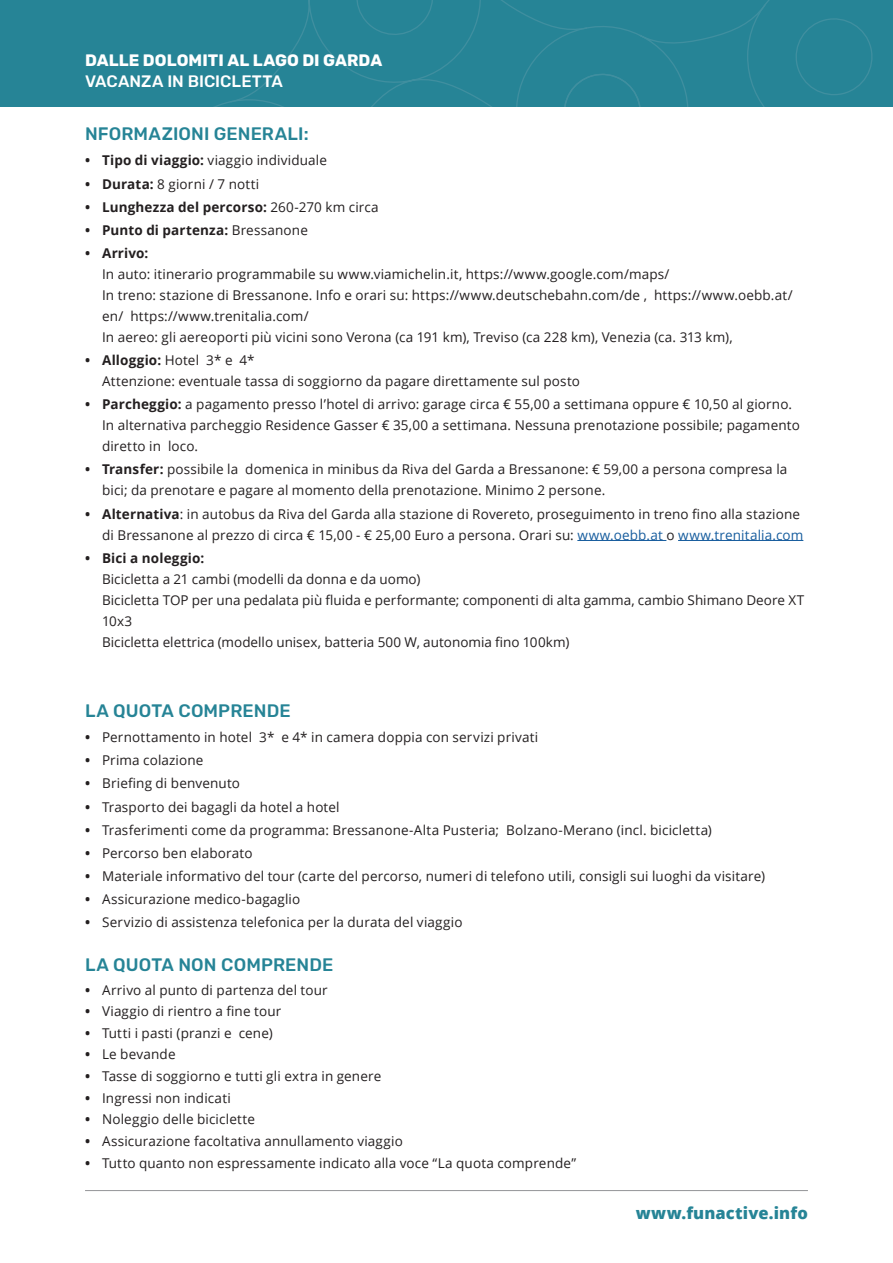
<style>
.page{position:relative;width:893px;height:1263px;background:#fff}
.page>*{position:absolute;margin:0;border:0;box-sizing:border-box;transform-origin:0 0}
.t1{font:500 18px "Rubik";letter-spacing:.005em;color:#268496}
.t2{font:700 16.5px "Rubik";letter-spacing:.005em;color:#fff}
.t3{font:500 16.5px "Rubik";color:#fff}
.t4{font:800 16.5px "Open Sans";letter-spacing:.01em;color:#268496}
.t5{font:13.5px/21px "Open Sans";letter-spacing:.01em;color:#231f20}
.t6{font:700 13.5px "Open Sans";letter-spacing:.01em;color:#231f20}
.s1{font-weight:700}
.s2{font-weight:400}
.s3{color:#175d9e}
</style>
<div class="page">
<div style="left:0;top:0;width:893px;height:106px;background:#268496"></div>
<svg style="left:216px;top:0;width:657px;height:106px"></svg>
<hr style="left:85px;top:1190px;width:723px;height:1px;background:#939598">
<hr style="left:577px;top:540px;width:89px;height:1px;background:#175d9e">
<hr style="left:678px;top:540px;width:125px;height:1px;background:#175d9e">
<p class="t2" style="left:85px;top:51px;width:299px">DALLE DOLOMITI AL LAGO DI GARDA</p>
<p class="t3" style="left:85px;top:72px;width:199px">VACANZA IN BICICLETTA</p>
<h1 class="t1" style="left:85px;top:124px;width:225px">NFORMAZIONI GENERALI:</h1>
<p class="t5" style="left:85px;top:150px;width:243px"><span class="s1">• Tipo di viaggio:</span> viaggio individuale</p>
<p class="t5" style="left:85px;top:173px;width:176px"><span class="s1">• Durata:</span> 8 giorni / 7 notti</p>
<p class="t6" style="left:85px;top:197px;width:295px">• Lunghezza del percorso: <span class="s2">260-270 km circa</span></p>
<p class="t6" style="left:85px;top:220px;width:224px">• Punto di partenza: <span class="s2">Bressanone</span></p>
<p class="t6" style="left:85px;top:243px;width:65px">• Arrivo:</p>
<p class="t5" style="left:102px;top:263px;width:692px">In auto: itinerario programmabile su www.viamichelin.it, https://www.google.com/maps/<br>In treno: stazione di Bressanone. Info e orari su: https://www.deutschebahn.com/de , https://www.oebb.at/ en/ https://www.trenitalia.com/<br>In aereo: gli aereoporti più vicini sono Verona (ca 191 km), Treviso (ca 228 km), Venezia (ca. 313 km),</p>
<p class="t5" style="left:102px;top:349px;width:479px;text-indent:-17px"><span class="s1">• Alloggio:</span> Hotel 3* e 4*<br>Attenzione: eventuale tassa di soggiorno da pagare direttamente sul posto</p>
<p class="t5" style="left:102px;top:393px;width:699px;text-indent:-17px"><span class="s1">• Parcheggio:</span> a pagamento presso l’hotel di arrivo: garage circa € 55,00 a settimana oppure € 10,50 al giorno.<br>In alternativa parcheggio Residence Gasser € 35,00 a settimana. Nessuna prenotazione possibile; pagamento diretto in loco.</p>
<p class="t5" style="left:102px;top:459px;width:687px;text-indent:-17px"><span class="s1">• Transfer:</span> possibile la domenica in minibus da Riva del Garda a Bressanone: € 59,00 a persona compresa la bici; da prenotare e pagare al momento della prenotazione. Minimo 2 persone.</p>
<p class="t5" style="left:85px;top:503px;width:720px;text-align:right"><span class="s1">• Alternativa</span>: in autobus da Riva del Garda alla stazione di Rovereto, proseguimento in treno fino alla stazione di Bressanone al prezzo di circa € 15,00 - € 25,00 Euro a persona. Orari su: <span class="s3">www.oebb.at</span> o <span class="s3">www.trenitalia.com</span></p>
<p class="t6" style="left:85px;top:548px;width:121px">• Bici a noleggio:</p>
<p class="t5" style="left:102px;top:568px;width:704px">Bicicletta a 21 cambi (modelli da donna e da uomo)<br>Bicicletta TOP per una pedalata più fluida e performante; componenti di alta gamma, cambio Shimano Deore XT 10x3<br>Bicicletta elettrica (modello unisex, batteria 500 W, autonomia fino 100km)</p>
<h1 class="t1" style="left:85px;top:700px;width:107px">LA QUOTA COM</h1>
<h1 class="t1" style="left:218px;top:700px;width:25px">PREN</h1>
<h1 class="t1" style="left:267px;top:700px;width:23px">DE</h1>
<p class="t5" style="left:85px;top:726px;width:455px"><span class="s1">•</span> Pernottamento in hotel 3* e 4* in camera doppia con servizi privati</p>
<p class="t5" style="left:85px;top:749px;width:120px"><span class="s1">•</span> Prima colazione</p>
<p class="t5" style="left:85px;top:773px;width:157px"><span class="s1">•</span> Briefing di benvenuto</p>
<p class="t5" style="left:85px;top:796px;width:256px"><span class="s1">•</span> Trasporto dei bagagli da hotel a hotel</p>
<p class="t5" style="left:85px;top:819px;width:628px"><span class="s1">•</span> Trasferimenti come da programma: Bressanone-Alta Pusteria; Bolzano-Merano (incl. bicicletta)</p>
<p class="t5" style="left:85px;top:842px;width:169px"><span class="s1">•</span> Percorso ben elaborato</p>
<p class="t5" style="left:85px;top:865px;width:682px"><span class="s1">•</span> Materiale informativo del tour (carte del percorso, numeri di telefono utili, consigli sui luoghi da visitare)</p>
<p class="t5" style="left:85px;top:888px;width:217px"><span class="s1">•</span> Assicurazione medico-bagaglio</p>
<p class="t5" style="left:85px;top:911px;width:379px"><span class="s1">•</span> Servizio di assistenza telefonica per la durata del viaggio</p>
<h1 class="t1" style="left:85px;top:954px;width:107px">LA QUOTA NON</h1>
<h1 class="t1" style="left:221px;top:954px;width:14px">COM</h1>
<h1 class="t1" style="left:261px;top:954px;width:25px">PREN</h1>
<h1 class="t1" style="left:309px;top:954px;width:23px">DE</h1>
<p class="t5" style="left:85px;top:979px;width:244px"><span class="s1">•</span> Arrivo al punto di partenza del tour</p>
<p class="t5" style="left:85px;top:1000px;width:198px"><span class="s1">•</span> Viaggio di rientro a fine tour</p>
<p class="t5" style="left:85px;top:1022px;width:189px"><span class="s1">•</span> Tutti i pasti (pranzi e cene)</p>
<p class="t5" style="left:85px;top:1044px;width:92px"><span class="s1">•</span> Le bevande</p>
<p class="t5" style="left:85px;top:1065px;width:298px"><span class="s1">•</span> Tasse di soggiorno e tutti gli extra in genere</p>
<p class="t5" style="left:85px;top:1087px;width:147px"><span class="s1">•</span> Ingressi non indicati</p>
<p class="t5" style="left:85px;top:1108px;width:171px"><span class="s1">•</span> Noleggio delle biciclette</p>
<p class="t5" style="left:85px;top:1130px;width:319px"><span class="s1">•</span> Assicurazione facoltativa annullamento viaggio</p>
<p class="t5" style="left:85px;top:1152px;width:493px"><span class="s1">•</span> Tutto quanto non espressamente indicato alla voce “La quota comprende”</p>
<p class="t4" style="left:636px;top:1200px;width:174px">www.funactive.info</p>
</div>
